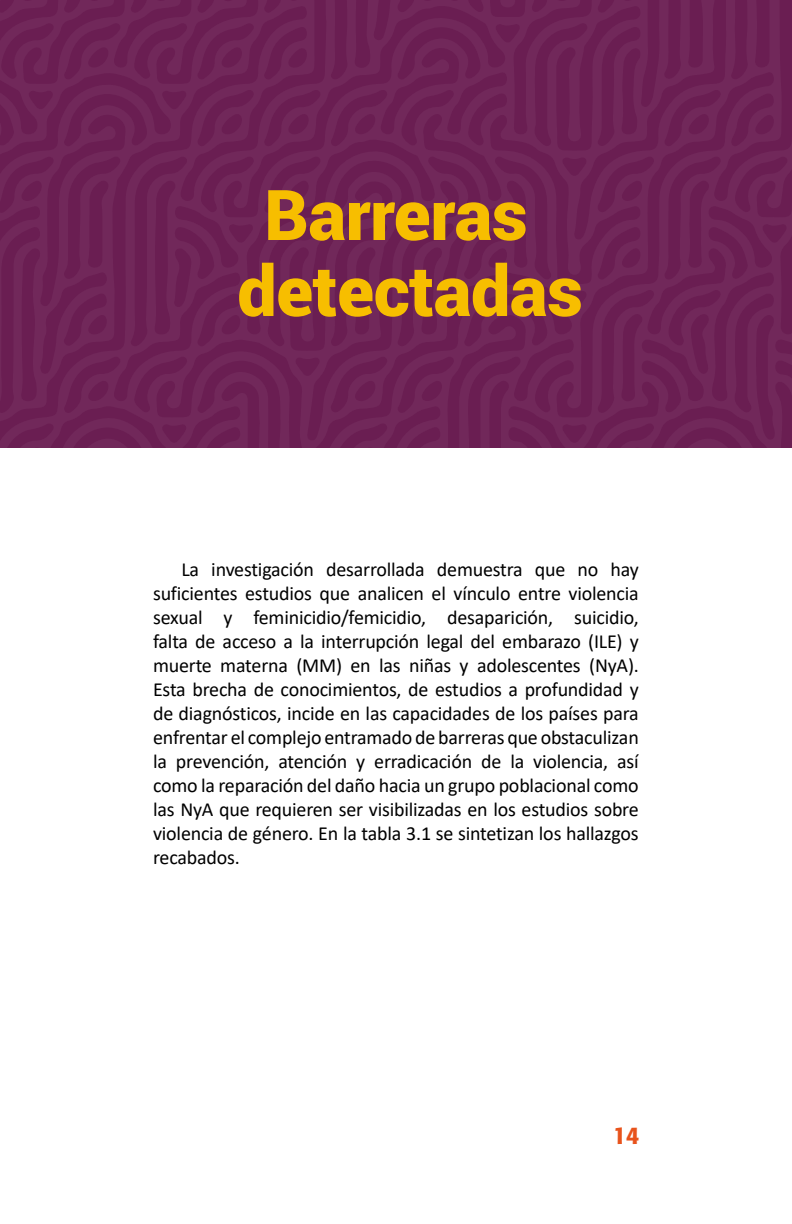
<style>
.page{position:relative;width:792px;height:1224px;background:#fff}
.page>*{position:absolute;margin:0;border:0;box-sizing:border-box;transform-origin:0 0}
.t1{font:900 70px/76px "Roboto";color:#f7be00;text-align:center}
.t2{font:500 24px "Formata";color:#e8531c}
.t3{font:20px/24px "Calibri";letter-spacing:-.01em;color:#000;text-align:justify}
</style>
<div class="page">
<svg style="left:0;top:0;width:792px;height:448px;background:#6c2054"></svg>
<svg style="left:500px;top:0;width:15px;height:8px"></svg>
<h1 class="t1" style="left:237px;top:174px;width:347px">Barreras detectadas</h1>
<p class="t3" style="left:153px;top:557px;width:487px;text-indent:28px">La investigación desarrollada demuestra que no hay suficientes estudios que analicen el vínculo entre violencia sexual y feminicidio/femicidio, desaparición, suicidio, falta de acceso a la interrupción legal del embarazo (ILE) y muerte materna (MM) en las niñas y adolescentes (NyA).<br>Esta brecha de conocimientos, de estudios a profundidad y de diagnósticos, incide en las capacidades de los países para enfrentar el complejo entramado de barreras que obstaculizan la prevención, atención y erradicación de la violencia, así como la reparación del daño hacia un grupo poblacional como las NyA que requieren ser visibilizadas en los estudios sobre violencia de género. En la tabla 3.1 se sintetizan los hallazgos recabados.</p>
<p class="t2" style="left:613px;top:1121px;width:28px">14</p>
</div>
